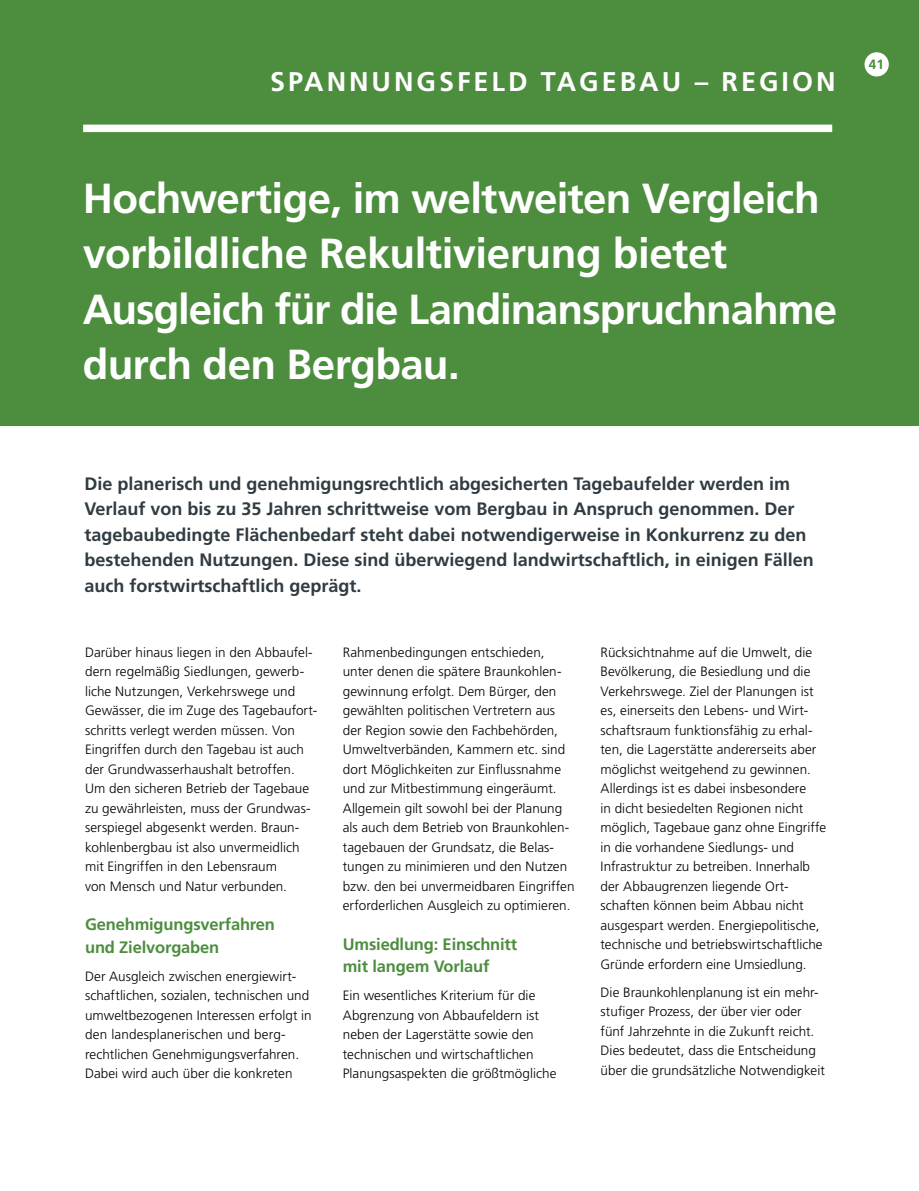
<style>
.page{position:relative;width:919px;height:1191px;background:#fff}
.page>*{position:absolute;margin:0;border:0;box-sizing:border-box;transform-origin:0 0}
.t1{font:700 42px/55.5px "Frutiger LT Std";letter-spacing:-.015em;color:#fff}
.t2{font:700 27px "Frutiger LT Std";letter-spacing:.11em;color:#fff}
.t3{font:700 18px/25.5px "Frutiger LT Std";color:#303b42}
.t4{font:700 16.5px/22.5px "Frutiger LT Std";letter-spacing:-.01em;color:#4d8d3e}
.t5{font:300 13.5px/19.5px "Frutiger LT Std";letter-spacing:.005em;color:#000}
.t6{font:700 13.5px "Frutiger LT Std";color:#4d8d3e}
</style>
<div class="page">
<div style="left:0;top:0;width:918px;height:425px;background:#4d8d3e"></div>
<div style="left:83px;top:125px;width:749px;height:7px;background:#fff"></div>
<div style="left:864px;top:52px;width:24px;height:24px;background:#fff;border-radius:50%"></div>
<h2 class="t2" style="left:270px;top:71px;width:567px">SPANNUNGSFELD TAGEBAU – REGION</h2>
<p class="t6" style="left:868px;top:59px;width:17px">41</p>
<h1 class="t1" style="left:83px;top:174px;width:755px">Hochwertige, im weltweiten Vergleich vorbildliche Rekultivierung bietet Ausgleich für die Landinanspruchnahme durch den Bergbau.</h1>
<p class="t3" style="left:84px;top:472px;width:731px">Die planerisch und genehmigungsrechtlich abgesicherten Tagebaufelder werden im Verlauf von bis zu 35 Jahren schrittweise vom Bergbau in Anspruch genommen. Der tagebaubedingte Flächenbedarf steht dabei notwendigerweise in Konkurrenz zu den bestehenden Nutzungen. Diese sind überwiegend landwirtschaftlich, in einigen Fällen auch forstwirtschaftlich geprägt.</p>
<p class="t5" style="left:85px;top:642px;width:234px">Darüber hinaus liegen in den Abbaufel&shy;dern regelmäßig Siedlungen, gewerb&shy;liche Nutzungen, Verkehrswege und Gewässer, die im Zuge des Tagebaufort&shy;schritts verlegt werden müssen. Von Eingriffen durch den Tagebau ist auch der Grundwasserhaushalt betroffen.<br>Um den sicheren Betrieb der Tagebaue zu gewährleisten, muss der Grundwas&shy;serspiegel abgesenkt werden. Braun&shy;kohlenbergbau ist also unvermeidlich mit Eingriffen in den Lebensraum<br>von Mensch und Natur verbunden.</p>
<p class="t4" style="left:85px;top:914px;width:191px">Genehmigungsverfahren und Zielvorgaben</p>
<p class="t5" style="left:85px;top:966px;width:228px">Der Ausgleich zwischen energiewirt&shy;schaftlichen, sozialen, technischen und umweltbezogenen Interessen erfolgt in den landesplanerischen und berg&shy;rechtlichen Genehmigungsverfahren.<br>Dabei wird auch über die konkreten</p>
<p class="t5" style="left:343px;top:642px;width:233px">Rahmenbedingungen entschieden, unter denen die spätere Braunkohlen&shy;gewinnung erfolgt. Dem Bürger, den gewählten politischen Vertretern aus der Region sowie den Fachbehörden, Umweltverbänden, Kammern etc. sind dort Möglichkeiten zur Einflussnahme und zur Mitbestimmung eingeräumt.<br>Allgemein gilt sowohl bei der Planung als auch dem Betrieb von Braunkohlen&shy;tagebauen der Grundsatz, die Belas&shy;tungen zu minimieren und den Nutzen bzw. den bei unvermeidbaren Eingriffen erforderlichen Ausgleich zu optimieren.</p>
<p class="t4" style="left:343px;top:934px;width:176px">Umsiedlung: Einschnitt mit langem Vorlauf</p>
<p class="t5" style="left:343px;top:986px;width:215px">Ein wesentliches Kriterium für die Abgrenzung von Abbaufeldern ist neben der Lagerstätte sowie den technischen und wirtschaftlichen Planungsaspekten die größtmögliche</p>
<p class="t5" style="left:600px;top:642px;width:227px">Rücksichtnahme auf die Umwelt, die Bevölkerung, die Besiedlung und die Verkehrswege. Ziel der Planungen ist es, einerseits den Lebens- und Wirt&shy;schaftsraum funktionsfähig zu erhal&shy;ten, die Lagerstätte andererseits aber möglichst weitgehend zu gewinnen.<br>Allerdings ist es dabei insbesondere<br>in dicht besiedelten Regionen nicht möglich, Tagebaue ganz ohne Eingriffe in die vorhandene Siedlungs- und Infrastruktur zu betreiben. Innerhalb der Abbaugrenzen liegende Ort&shy;schaften können beim Abbau nicht ausgespart werden. Energiepolitische, technische und betriebswirtschaftliche Gründe erfordern eine Umsiedlung.</p>
<p class="t5" style="left:600px;top:982px;width:226px">Die Braunkohlenplanung ist ein mehr&shy;stufiger Prozess, der über vier oder fünf Jahrzehnte in die Zukunft reicht.<br>Dies bedeutet, dass die Entscheidung über die grundsätzliche Notwendigkeit</p>
</div>
